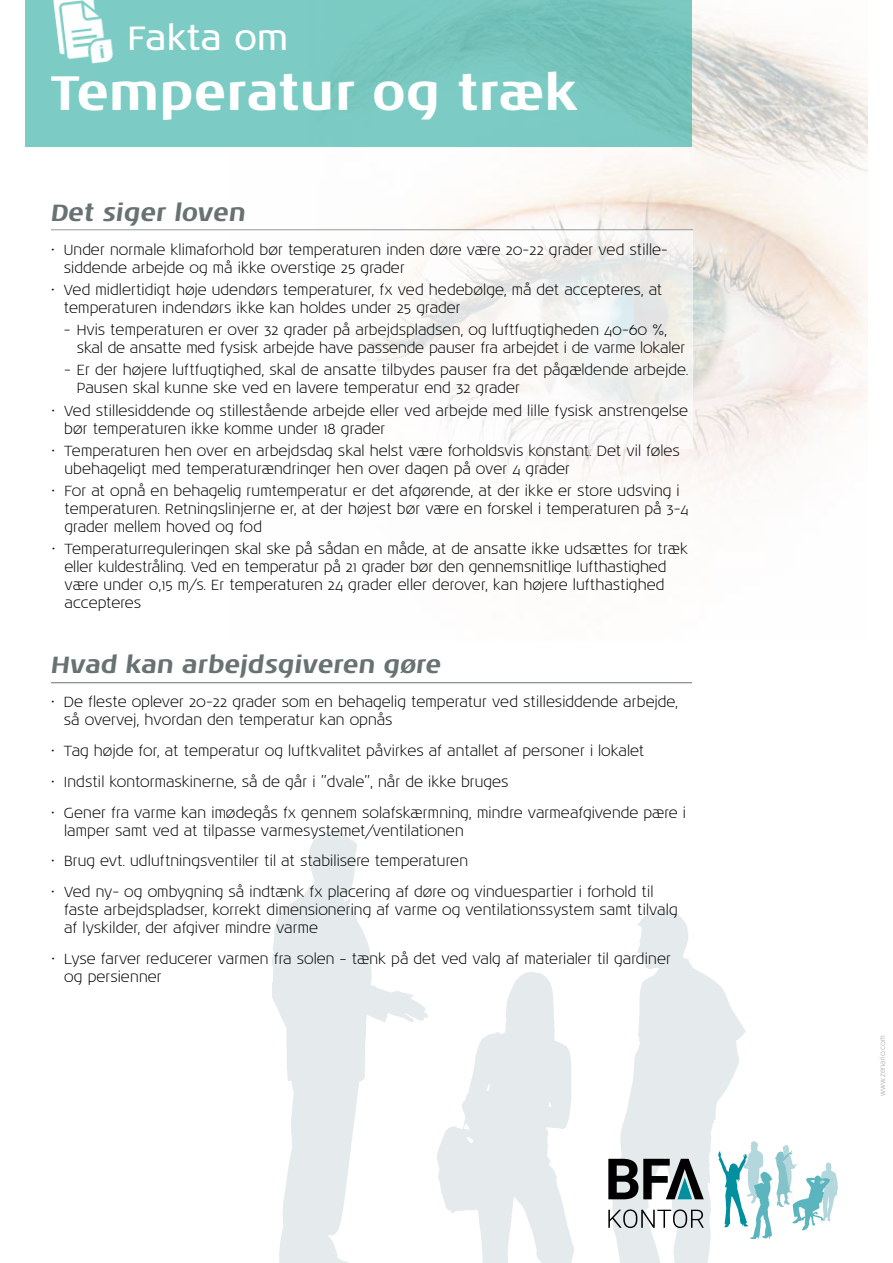
<style>
.page{position:relative;width:893px;height:1263px;background:#fff}
.page>*{position:absolute;margin:0;border:0;box-sizing:border-box;transform-origin:0 0}
.t1{font:700 49.5px "Noa LT Std";color:#fff}
.t2{font:34.5px "Noa LT Std";color:#fff}
.t3{font:italic 700 24px "Noa LT Std";color:#687272}
.t4{font:300 15px/18px "Noa LT Std";color:#000}
.t5{font:300 7.5px "Noa LT Std";color:#9c9e9f}
</style>
<div class="page">
<img style="left:232px;top:14px;width:635px;height:483px">
<div style="left:26px;top:0;width:666px;height:147px;background:linear-gradient(to right,#7ecec7,#75c4bb)"></div>
<img style="left:53px;top:0;width:80px;height:74px">
<hr style="left:51px;top:682px;width:641px;height:1px;background:#687272">
<hr style="left:51px;top:230px;width:642px;height:1px;background:#687272">
<svg style="left:51px;top:230px;width:641px;height:219px"></svg>
<img style="left:273px;top:832px;width:472px;height:431px">
<svg style="left:608px;top:1159px;width:96px;height:40px;background:#656c6e"></svg>
<svg style="left:608px;top:1209px;width:96px;height:19px"></svg>
<svg style="left:718px;top:1141px;width:120px;height:98px"></svg>
<h2 class="t2" style="left:128px;top:18px;width:162px">Fakta om</h2>
<h1 class="t1" style="left:51px;top:62px;width:529px">Temperatur og træk</h1>
<h3 class="t3" style="left:51px;top:198px;width:196px">Det siger loven</h3>
<p class="t4" style="left:64px;top:241px;width:606px;text-indent:-13px">• Under normale klimaforhold bør temperaturen inden døre være 20-22 grader ved stille&shy;siddende arbejde og må ikke overstige 25 grader</p>
<p class="t4" style="left:64px;top:281px;width:600px;text-indent:-13px">• Ved midlertidigt høje udendørs temperaturer, fx ved hedebølge, må det accepteres, at temperaturen indendørs ikke kan holdes under 25 grader</p>
<p class="t4" style="left:77px;top:321px;width:610px;text-indent:-13px">- Hvis temperaturen er over 32 grader på arbejdspladsen, og luftfugtigheden 40-60 %, skal de ansatte med fysisk arbejde have passende pauser fra arbejdet i de varme lokaler</p>
<p class="t4" style="left:77px;top:362px;width:613px;text-indent:-13px">- Er der højere luftfugtighed, skal de ansatte tilbydes pauser fra det pågældende arbejde.<br>Pausen skal kunne ske ved en lavere temperatur end 32 grader</p>
<p class="t4" style="left:64px;top:402px;width:625px;text-indent:-13px">• Ved stillesiddende og stillestående arbejde eller ved arbejde med lille fysisk anstrengelse bør temperaturen ikke komme under 18 grader</p>
<p class="t4" style="left:64px;top:442px;width:617px;text-indent:-13px">• Temperaturen hen over en arbejdsdag skal helst være forholdsvis konstant. Det vil føles ubehageligt med temperaturændringer hen over dagen på over 4 grader</p>
<p class="t4" style="left:64px;top:482px;width:626px;text-indent:-13px">• For at opnå en behagelig rumtemperatur er det afgørende, at der ikke er store udsving i temperaturen. Retningslinjerne er, at der højest bør være en forskel i temperaturen på 3-4 grader mellem hoved og fod</p>
<p class="t4" style="left:65px;top:541px;width:625px;text-indent:-13px">• Temperaturreguleringen skal ske på sådan en måde, at de ansatte ikke udsættes for træk eller kuldestråling. Ved en temperatur på 21 grader bør den gennemsnitlige lufthastighed være under 0,15 m/s. Er temperaturen 24 grader eller derover, kan højere lufthastighed accepteres</p>
<h3 class="t3" style="left:51px;top:649px;width:392px">Hvad kan arbejdsgiveren gøre</h3>
<p class="t4" style="left:64px;top:694px;width:616px;text-indent:-13px">• De fleste oplever 20-22 grader som en behagelig temperatur ved stillesiddende arbejde, så overvej, hvordan den temperatur kan opnås</p>
<p class="t4" style="left:51px;top:742px;width:595px">• Tag højde for, at temperatur og luftkvalitet påvirkes af antallet af personer i lokalet</p>
<p class="t4" style="left:51px;top:773px;width:459px">• Indstil kontormaskinerne, så de går i ”dvale”, når de ikke bruges</p>
<p class="t4" style="left:64px;top:804px;width:624px;text-indent:-13px">• Gener fra varme kan imødegås fx gennem solafskærmning, mindre varmeafgivende pære i lamper samt ved at tilpasse varmesystemet/ventilationen</p>
<p class="t4" style="left:51px;top:853px;width:418px">• Brug evt. udluftningsventiler til at stabilisere temperaturen</p>
<p class="t4" style="left:64px;top:883px;width:615px;text-indent:-13px">• Ved ny- og ombygning så indtænk fx placering af døre og vinduespartier i forhold til faste arbejdspladser, korrekt dimensionering af varme og ventilationssystem samt tilvalg af lyskilder, der afgiver mindre varme</p>
<p class="t4" style="left:64px;top:950px;width:608px;text-indent:-13px">• Lyse farver reducerer varmen fra solen – tænk på det ved valg af materialer til gardiner og persienner</p>
<p class="t5" style="left:878px;top:1096px;width:62px;rotate:-90deg">www.zenario.com</p>
</div>
